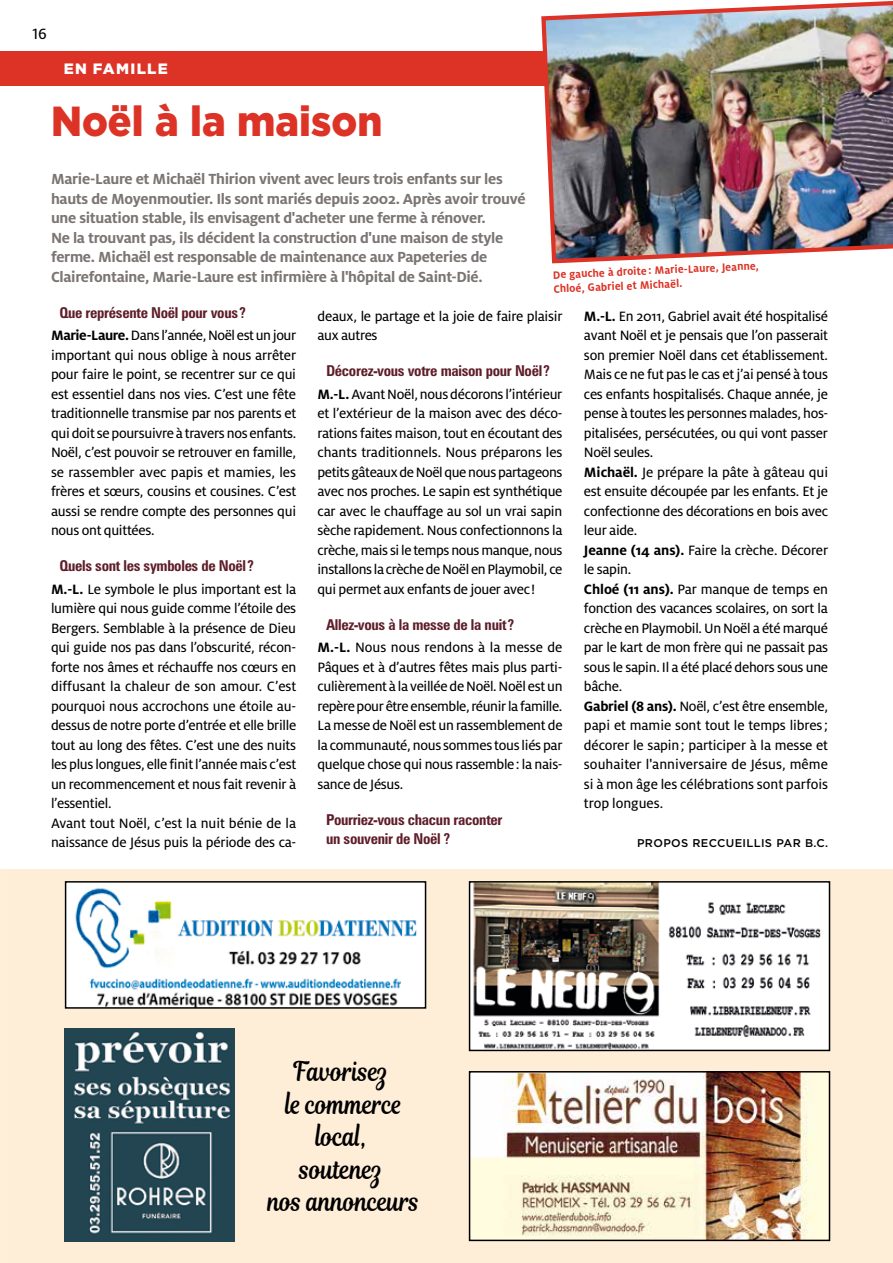
<style>
.page{position:relative;width:893px;height:1263px;background:#fff}
.page>*{position:absolute;margin:0;border:0;box-sizing:border-box;transform-origin:0 0}
.t1{font:900 42px "Gotham";color:#dc3326;scale:.94 1}
.t2{font:27px/32.4px "Magnolia Script";color:#000;text-align:center;scale:.81 1}
.t3{font:16.5px "Milo OT Text";color:#000}
.t4{font:700 16.2px/19.5px "Milo OT";letter-spacing:-.02em;color:#7b7573}
.t5{font:15px/19.5px "Milo OT Text";letter-spacing:-.02em;color:#000;text-align:justify}
.t6{font:700 condensed 15px/19.5px "Zurich BT";letter-spacing:-.02em;color:#5e1d29}
.t7{font:900 15px "Gotham";letter-spacing:.09em;color:#fff}
.t8{font:700 12px/14.7px "Milo OT";color:#dc3326;scale:.95 1}
.t9{font:500 11.25px "Gotham";letter-spacing:.03em;color:#000}
.s1{font-family:"Milo OT";font-weight:700}
</style>
<div class="page">
<div style="left:0;top:51px;width:893px;height:34px;background:#dc3326"></div>
<img style="left:539px;top:1px;width:354px;height:263px">
<div style="left:1px;top:869px;width:892px;height:394px;background:#feeed8"></div>
<img style="left:472px;top:884px;width:355px;height:164px">
<div style="left:469px;top:881px;width:361px;height:170px;border:2px solid #000"></div>
<img style="left:68px;top:884px;width:355px;height:122px">
<div style="left:65px;top:881px;width:361px;height:128px;border:2px solid #000"></div>
<img style="left:472px;top:1074px;width:355px;height:164px">
<div style="left:469px;top:1071px;width:361px;height:170px;border:2px solid #000"></div>
<img style="left:65px;top:1028px;width:170px;height:213px">
<p class="t3" style="left:32px;top:24px;width:16px">16</p>
<p class="t7" style="left:64px;top:58px;width:106px">EN FAMILLE</p>
<h1 class="t1" style="left:51px;top:92px;width:354px">Noël à la maison</h1>
<p class="t4" style="left:51px;top:169px;width:476px">Marie-Laure et Michaël Thirion vivent avec leurs trois enfants sur les hauts de Moyenmoutier. Ils sont mariés depuis 2002. Après avoir trouvé une situation stable, ils envisagent d'acheter une ferme à rénover.<br>Ne la trouvant pas, ils décident la construction d'une maison de style ferme. Michaël est responsable de maintenance aux Papeteries de Clairefontaine, Marie-Laure est infirmière à l'hôpital de Saint-Dié.</p>
<p class="t6" style="left:60px;top:303px;width:188px">Que représente Noël pour vous?</p>
<p class="t5" style="left:51px;top:326px;width:247px"><span class="s1">Marie-Laure.</span> Dans l’année, Noël est un jour important qui nous oblige à nous arrêter pour faire le point, se recentrer sur ce qui est essentiel dans nos vies. C’est une fête traditionnelle transmise par nos parents et qui doit se poursuivre à travers nos enfants.<br>Noël, c’est pouvoir se retrouver en famille, se rassembler avec papis et mamies, les frères et sœurs, cousins et cousines. C’est aussi se rendre compte des personnes qui nous ont quittées.</p>
<p class="t6" style="left:60px;top:556px;width:196px">Quels sont les symboles de Noël?</p>
<p class="t5" style="left:51px;top:579px;width:247px;text-align:left"><span class="s1">M.-L.</span> Le symbole le plus important est la lumière qui nous guide comme l’étoile des Bergers. Semblable à la présence de Dieu qui guide nos pas dans l’obscurité, récon&shy;forte nos âmes et réchauffe nos cœurs en diffusant la chaleur de son amour. C’est pourquoi nous accrochons une étoile au&shy;dessus de notre porte d’entrée et elle brille tout au long des fêtes. C’est une des nuits les plus longues, elle finit l’année mais c’est un recommencement et nous fait revenir à l’essentiel.<br>Avant tout Noël, c’est la nuit bénie de la naissance de Jésus puis la période des ca-</p>
<p class="t8" style="left:553px;top:266px;width:218px;rotate:-2deg">De gauche à droite : Marie-Laure, Jeanne,<br>Chloé, Gabriel et Michaël.</p>
<p class="t5" style="left:584px;top:306px;width:246px;text-align:left"><span class="s1">M.-L.</span> En 2011, Gabriel avait été hospitalisé avant Noël et je pensais que l’on passerait son premier Noël dans cet établissement.<br>Mais ce ne fut pas le cas et j’ai pensé à tous ces enfants hospitalisés. Chaque année, je pense à toutes les personnes malades, hos&shy;pitalisées, persécutées, ou qui vont passer Noël seules.<br><span class="s1">Michaël.</span> Je prépare la pâte à gâteau qui est ensuite découpée par les enfants. Et je confectionne des décorations en bois avec leur aide.<br><span class="s1">Jeanne (14 ans).</span> Faire la crèche. Décorer le sapin.<br><span class="s1">Chloé (11 ans).</span> Par manque de temps en fonction des vacances scolaires, on sort la crèche en Playmobil. Un Noël a été marqué par le kart de mon frère qui ne passait pas sous le sapin. Il a été placé dehors sous une bâche.<br><span class="s1">Gabriel (8 ans).</span> Noël, c’est être ensemble, papi et mamie sont tout le temps libres; décorer le sapin; participer à la messe et souhaiter l'anniversaire de Jésus, même si à mon âge les célébrations sont parfois trop longues.</p>
<p class="t9" style="left:637px;top:836px;width:65px">PROPOS RECC</p>
<p class="t9" style="left:726px;top:836px;width:104px">UEILLIS PAR B.C.</p>
<p class="t5" style="left:317px;top:306px;width:246px">deaux, le partage et la joie de faire plaisir aux autres</p>
<p class="t6" style="left:326px;top:361px;width:225px">Décorez-vous votre maison pour Noël?</p>
<p class="t5" style="left:317px;top:384px;width:247px"><span class="s1">M.-L.</span> Avant Noël, nous décorons l’intérieur et l’extérieur de la maison avec des déco&shy;rations faites maison, tout en écoutant des chants traditionnels. Nous préparons les petits gâteaux de Noël que nous partageons avec nos proches. Le sapin est synthétique car avec le chauffage au sol un vrai sapin sèche rapidement. Nous confectionnons la crèche, mais si le temps nous manque, nous installons la crèche de Noël en Playmobil, ce qui permet aux enfants de jouer avec!</p>
<p class="t6" style="left:326px;top:615px;width:190px">Allez-vous à la messe de la nuit?</p>
<p class="t5" style="left:317px;top:638px;width:247px"><span class="s1">M.-L.</span> Nous nous rendons à la messe de Pâques et à d’autres fêtes mais plus parti&shy;culièrement à la veillée de Noël. Noël est un repère pour être ensemble, réunir la famille.<br>La messe de Noël est un rassemblement de la communauté, nous sommes tous liés par quelque chose qui nous rassemble: la nais&shy;sance de Jésus.</p>
<p class="t6" style="left:326px;top:810px;width:178px">Pourriez-vous chacun raconter un souvenir de Noël ?</p>
<h2 class="t2" style="left:268px;top:1055px;width:189px">Favorisez<br>le commerce local,<br>soutenez<br>nos annonceurs</h2>
</div>
